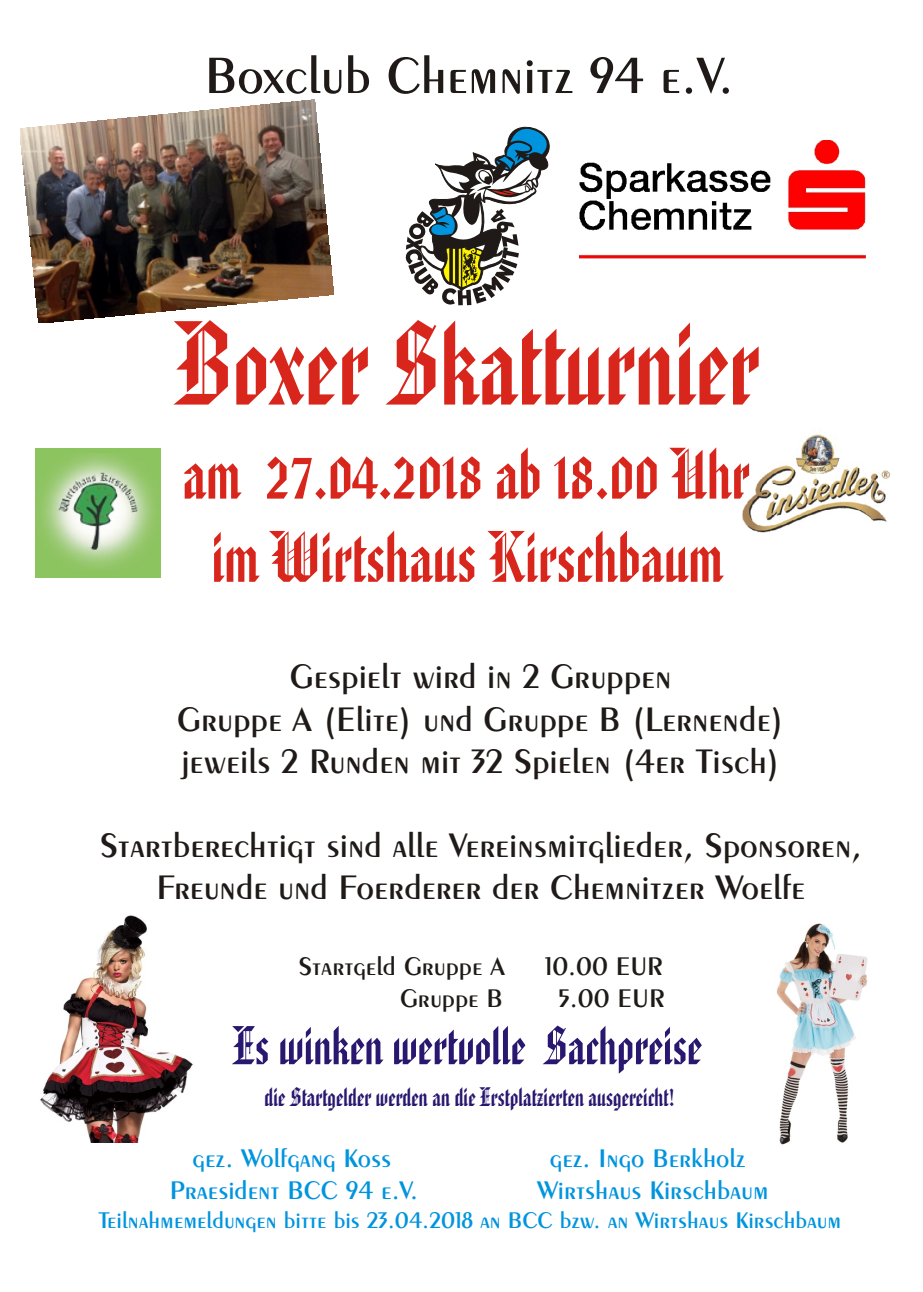
<style>
.page{position:relative;width:923px;height:1292px;background:#fff}
.page>*{position:absolute;margin:0;border:0;box-sizing:border-box;transform-origin:0 0}
.t1{font:118.05px "American Text BT";color:#d9261c}
.t2{font:72px/83.1px "American Text BT";color:#d9261c;text-align:center}
.t3{font:54px "American Text BT";color:#291770}
.t4{font:54px "Exotc 350 Dm Bd BT";color:#1f1a17}
.t5{font:36px/42.2px "Exotc 350 Dm Bd BT";color:#1f1a17;text-align:center}
.t6{font:27px "Exotc 350 Dm Bd BT";color:#0094de}
.t7{font:27px "Exotc 350 Dm Bd BT";color:#1f1a17}
.t8{font:26.55px "American Text BT";color:#291770}
.t9{font:24px "Exotc 350 Dm Bd BT";color:#0094de}
</style>
<div class="page">
<img style="left:35px;top:448px;width:125px;height:130px">
<svg style="left:405px;top:126px;width:145px;height:179px"></svg>
<img style="left:20px;top:100px;width:313px;height:223px">
<img style="left:579px;top:141px;width:286px;height:118px">
<img style="left:742px;top:434px;width:148px;height:99px">
<img style="left:776px;top:923px;width:92px;height:221px">
<img style="left:40px;top:915px;width:153px;height:227px">
<h3 class="t4" style="left:205px;top:52px;width:530px">Boxclub Chemnitz 94 e.V.</h3>
<h1 class="t1" style="left:175px;top:315px;width:585px">Boxer Skatturnier</h1>
<h2 class="t2" style="left:183px;top:438px;width:569px">am 27.04.2018 ab 18.00 Uhr im Wirtshaus Kirschbaum</h2>
<p class="t5" style="left:177px;top:658px;width:608px">Gespielt wird in 2 Gruppen<br>Gruppe A (Elite) und Gruppe B (Lernende) jeweils 2 Runden mit 32 Spielen (4er Tisch)</p>
<p class="t5" style="left:100px;top:826px;width:763px">Startberechtigt sind alle Vereinsmitglieder, Sponsoren,<br>Freunde und Foerderer der Chemnitzer Woelfe</p>
<p class="t7" style="left:298px;top:954px;width:208px">Startgeld Gruppe A</p>
<p class="t7" style="left:544px;top:954px;width:120px">10.00 EUR</p>
<p class="t7" style="left:400px;top:986px;width:104px">Gruppe B</p>
<p class="t7" style="left:558px;top:986px;width:108px">5.00 EUR</p>
<h3 class="t3" style="left:233px;top:1023px;width:470px">Es winken wertvolle Sachpreise</h3>
<p class="t8" style="left:264px;top:1085px;width:412px">die Startgelder werden an die Erstplatzierten ausgereicht!</p>
<p class="t6" style="left:193px;top:1146px;width:200px">gez. Wolfgang Koss</p>
<p class="t6" style="left:550px;top:1146px;width:197px">gez. Ingo Berkholz</p>
<p class="t6" style="left:170px;top:1178px;width:250px">Praesident BCC 94 e.V.</p>
<p class="t6" style="left:537px;top:1178px;width:233px">Wirtshaus Kirschbaum</p>
<p class="t9" style="left:98px;top:1209px;width:744px">Teilnahmemeldungen bitte bis 23.04.2018 an BCC bzw. an Wirtshaus Kirschbaum</p>
</div>
